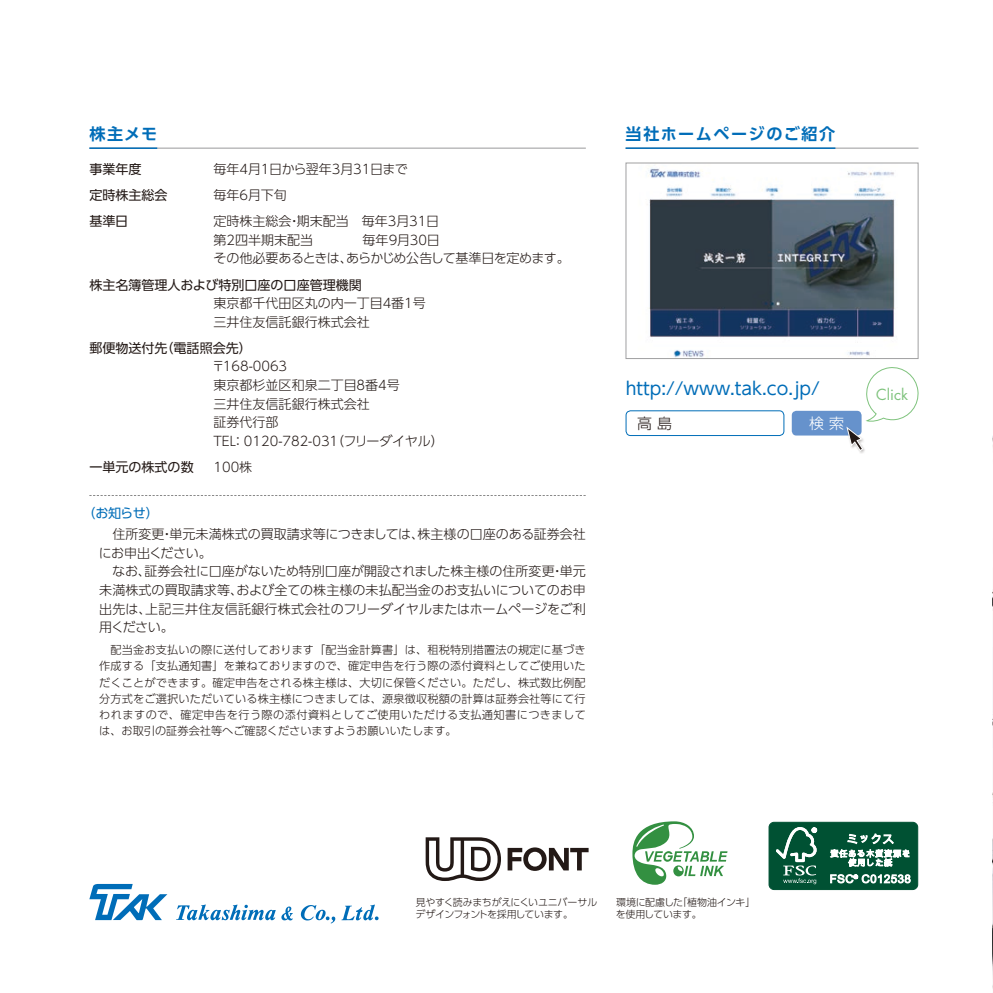
<style>
.page{position:relative;width:993px;height:993px;background:#fff}
.page>*{position:absolute;margin:0;border:0;box-sizing:border-box;transform-origin:0 0}
.t1{font:17.32px "UD Shin Go Pr 6 N";color:#006db8}
.t2{font:700 16.1px "UD Shin Go Pr 6 N De";letter-spacing:.09em;color:#006db8}
.t3{font:14.88px "Futura";color:#7fc37d}
.t4{font:300 14.88px "UD Shin Go Pr 6 N";color:#231916}
.t5{font:300 14.88px "UD Shin Go Pr 6 N";color:#fff}
.t6{font:300 12.95px/18.6px "UD Shin Go Pr 6 N";color:#231916}
.t7{font:12.95px "UD Shin Go Pr 6 N";color:#231916}
.t8{font:300 12.95px/18.6px "UD Shin Go Pr 6 N";letter-spacing:-.02em;color:#231916}
.t9{font:12.95px "UD Shin Go Pr 6 N";color:#006db8}
.t10{font:300 11.2px/16.1px "UD Shin Go Pr 6 N";color:#231916;text-align:justify}
.t11{font:300 9.97px/12.4px "UD Shin Go Pr 6 N";letter-spacing:-.035em;color:#231916}
</style>
<div class="page">
<hr style="left:89px;top:147px;width:496px;height:2px;background:#bbbbbc">
<hr style="left:89px;top:147px;width:68px;height:2px;background:#006db8">
<hr style="left:625px;top:147px;width:293px;height:2px;background:#bbbbbc">
<hr style="left:625px;top:147px;width:210px;height:2px;background:#006db8">
<svg style="left:89px;top:495px;width:496px;height:1px"></svg>
<img style="left:648px;top:168px;width:247px;height:189px">
<div style="left:625px;top:162px;width:293px;height:197px;border:1px solid #a0a0a1"></div>
<div style="left:625px;top:410px;width:158px;height:25px;border:1px solid #006db8;border-radius:5px"></div>
<div style="left:791px;top:410px;width:70px;height:25px;background:#6692cc;border-radius:5px"></div>
<div style="left:844px;top:425px;width:21px;height:29px;background:#231916;opacity:.3"></div>
<svg style="left:845px;top:367px;width:74px;height:84px"></svg>
<svg style="left:177px;top:904px;width:98px;height:15px"></svg>
<svg style="left:281px;top:906px;width:12px;height:14px"></svg>
<svg style="left:301px;top:905px;width:34px;height:18px"></svg>
<svg style="left:341px;top:904px;width:37px;height:16px"></svg>
<svg style="left:89px;top:883px;width:78px;height:36px"></svg>
<svg style="left:507px;top:847px;width:81px;height:23px"></svg>
<svg style="left:425px;top:837px;width:76px;height:43px"></svg>
<svg style="left:632px;top:821px;width:95px;height:63px"></svg>
<div style="left:768px;top:822px;width:149px;height:67px;background:#005133;border-radius:5px"></div>
<div style="left:768px;top:821px;width:149px;height:68px;border:1px solid #005133;border-radius:5px"></div>
<svg style="left:776px;top:827px;width:40px;height:56px"></svg>
<svg style="left:847px;top:833px;width:46px;height:10px"></svg>
<svg style="left:830px;top:849px;width:78px;height:17px"></svg>
<svg style="left:830px;top:874px;width:80px;height:9px"></svg>
<img style="left:992px;top:436px;width:1px;height:553px">
<p class="t2" style="left:89px;top:120px;width:69px">株主メモ</p>
<p class="t2" style="left:625px;top:120px;width:211px">当社ホームページのご紹介</p>
<p class="t7" style="left:89px;top:159px;width:54px">事業年度</p>
<p class="t8" style="left:213px;top:159px;width:196px">毎年4月1日から翌年3月31日まで</p>
<p class="t7" style="left:89px;top:185px;width:80px">定時株主総会</p>
<p class="t6" style="left:213px;top:185px;width:75px">毎年6月下旬</p>
<p class="t7" style="left:89px;top:211px;width:40px">基準日</p>
<p class="t6" style="left:213px;top:211px;width:227px">定時株主総会・期末配当　毎年3月31日第2四半期末配当　</p>
<p class="t8" style="left:213px;top:230px;width:357px;text-indent:149px">毎年9月30日<br>その他必要あるときは、あらかじめ公告して基準日を定めます。</p>
<p class="t7" style="left:89px;top:274px;width:274px">株主名簿管理人および特別口座の口座管理機関</p>
<p class="t6" style="left:213px;top:293px;width:214px">東京都千代田区丸の内一丁目4番1号三井住友信託銀行株式会社</p>
<p class="t7" style="left:89px;top:337px;width:164px">郵便物送付先（電話照会先）</p>
<p class="t6" style="left:212px;top:356px;width:233px">〒168-0063<br>東京都杉並区和泉二丁目8番4号<br>三井住友信託銀行株式会社<br>証券代行部<br>TEL：0120-782-031（フリーダイヤル）</p>
<p class="t7" style="left:89px;top:456px;width:106px">一単元の株式の数</p>
<p class="t6" style="left:213px;top:457px;width:40px">100株</p>
<p class="t9" style="left:82px;top:502px;width:78px">（お知らせ）</p>
<p class="t6" style="left:99px;top:524px;width:488px">　住所変更・単元未満株式の買取請求等につきましては、株主様の口座のある証券会社にお申出ください。<br>　なお、証券会社に口座がないため特別口座が開設されました株主様の住所変更・単元未満株式の買取請求等、および全ての株主様の未払配当金のお支払いについてのお申出先は、上記三井住友信託銀行株式会社のフリーダイヤルまたはホームページをご利用ください。</p>
<p class="t10" style="left:99px;top:641px;width:488px">　配当金お支払いの際に送付しております「配当金計算書」は、租税特別措置法の規定に基づき作成する「支払通知書」を兼ねておりますので、確定申告を行う際の添付資料としてご使用いただくことができます。確定申告をされる株主様は、大切に保管ください。ただし、株式数比例配分方式をご選択いただいている株主様につきましては、源泉徴収税額の計算は証券会社等にて行われますので、確定申告を行う際の添付資料としてご使用いただける支払通知書につきましては、お取引の証券会社等へご確認くださいますようお願いいたします。</p>
<h1 class="t1" style="left:625px;top:374px;width:195px">http://www.tak.co.jp/</h1>
<p class="t4" style="left:637px;top:411px;width:36px">高島</p>
<p class="t5" style="left:809px;top:411px;width:36px">検索</p>
<p class="t3" style="left:875px;top:384px;width:34px">Click</p>
<p class="t11" style="left:415px;top:895px;width:183px">見やすく読みまちがえにくいユニバーサルデザインフォントを採用しています。</p>
<p class="t11" style="left:615px;top:895px;width:141px">環境に配慮した「植物油インキ」を使用しています。</p>
</div>
